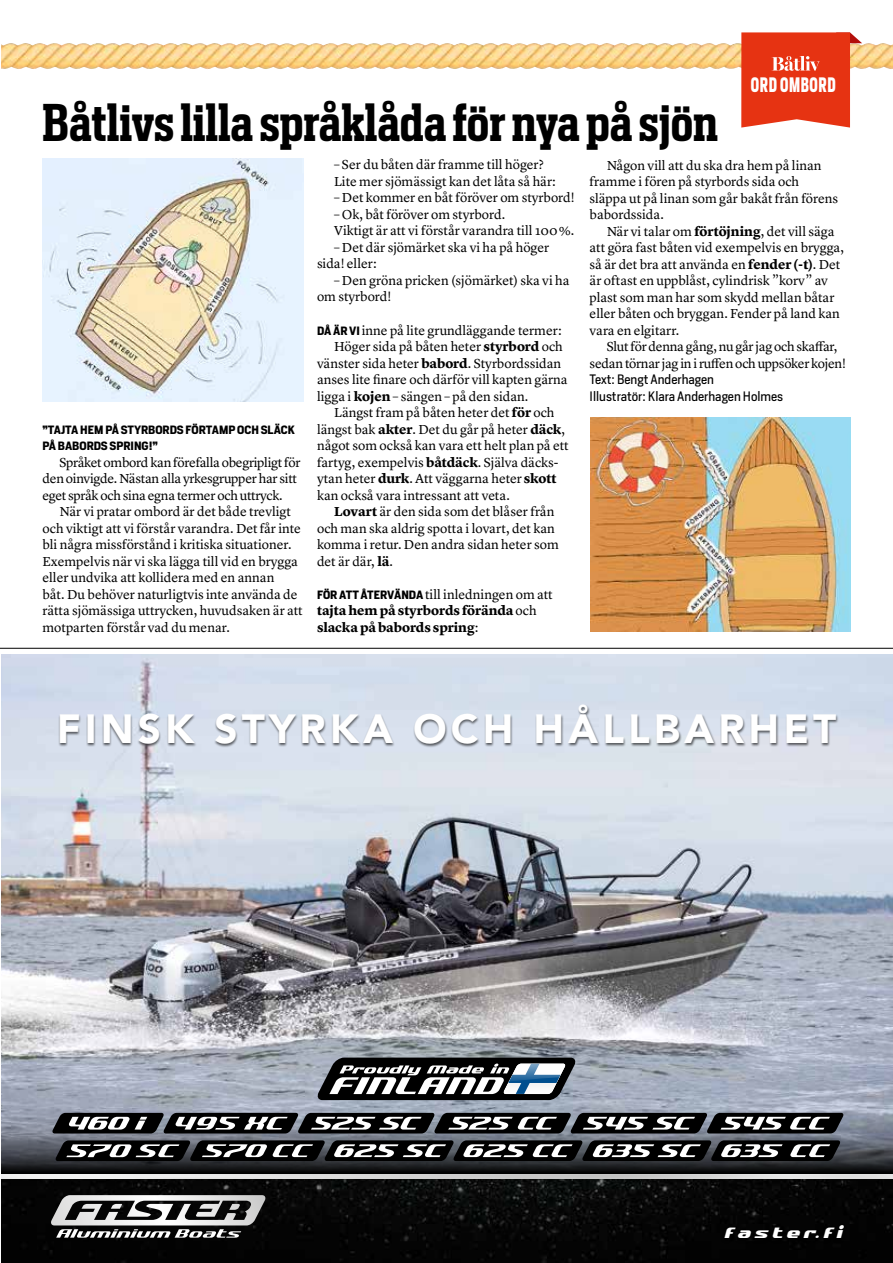
<style>
.page{position:relative;width:893px;height:1263px;background:#fff}
.page>*{position:absolute;margin:0;border:0;box-sizing:border-box;transform-origin:0 0}
.t1{font:600 49.5px "Heron Serif Cond";color:#000}
.t2{font:900 40.5px "Avenir LT Std";letter-spacing:.1em;color:#fff}
.t3{font:500 27px "Avenir LT Std";letter-spacing:.025em;color:#000}
.t4{font:700 19.5px "Heron Sans Cond";letter-spacing:.04em;color:#fff;scale:.77 1}
.t5{font:italic 700 18px "SF Quartzite";letter-spacing:.2em;color:#fff}
.t6{font:13.5px/16.5px "Lyon Text";color:#000}
.t7{font:13.5px/16.5px "Lyon Text";letter-spacing:-.02em;color:#000}
.t8{font:700 13.5px/16.5px "Lyon Text";letter-spacing:-.005em;color:#000}
.t9{font:12.75px/16.5px "Heron Sans";color:#000}
.t10{font:700 11.25px/16.5px "Heron Sans";color:#000}
.s1{font-family:"Heron Sans";font-weight:700;font-size:11.25px}
.s2{font-weight:700}
.s3{font-family:"Heron Sans";font-size:11.25px}
.s4{font-weight:400}
</style>
<div class="page">
<hr style="left:0;top:648px;width:893px;height:1px;background:#000">
<img style="left:1px;top:43px;width:401px;height:26px">
<img style="left:43px;top:158px;width:260px;height:243px">
<img style="left:590px;top:417px;width:261px;height:215px">
<svg style="left:741px;top:32px;width:121px;height:96px;background:#e95336"></svg>
<img style="left:1px;top:1186px;width:892px;height:77px">
<div style="left:1px;top:1166px;width:892px;height:20px;background:#000;opacity:.75"></div>
<img style="left:1px;top:655px;width:892px;height:523px">
<svg style="left:1px;top:1099px;width:892px;height:75px;background:#656a75"></svg>
<svg style="left:55px;top:1140px;width:786px;height:21px"></svg>
<svg style="left:52px;top:1113px;width:792px;height:20px"></svg>
<svg style="left:51px;top:1195px;width:214px;height:42px"></svg>
<div style="left:720px;top:1224px;width:127px;height:20px;background:#000"></div>
<div style="left:58px;top:704px;width:780px;height:44px;background:#000;opacity:.6"></div>
<svg style="left:318px;top:1057px;width:257px;height:43px"></svg>
<h1 class="t1" style="left:43px;top:91px;width:677px">Båtlivs lilla språklåda för nya på sjön</h1>
<h3 class="t4" style="left:751px;top:72px;width:111px">ORD OMBORD</h3>
<p class="t10" style="left:43px;top:421px;width:254px">”TAJTA HEM PÅ STYRBORDS FÖRTAMP OCH SLÄCK<br>PÅ BABORDS SPRING!”</p>
<p class="t7" style="left:43px;top:453px;width:260px;text-indent:17px">Språket ombord kan förefalla obegripligt för den oinvigde. Nästan alla yrkesgrupper har sitt eget språk och sina egna termer och uttryck.</p>
<p class="t6" style="left:43px;top:502px;width:262px;text-indent:17px">När vi pratar ombord är det både trevligt och viktigt att vi förstår varandra. Det får inte bli några missförstånd i kritiska situationer.<br>Exempelvis när vi ska lägga till vid en brygga eller undvika att kollidera med en annan<br>båt. Du behöver naturligtvis inte använda de rätta sjömässiga uttrycken, huvudsaken är att motparten förstår vad du menar.</p>
<h3 class="t3" style="left:0;top:564px;width:170px">Båtliv 3/2022</h3>
<p class="t6" style="left:334px;top:156px;width:223px">– Ser du båten där framme till höger?<br>Lite mer sjömässigt kan det låta så här:</p>
<p class="t6" style="left:334px;top:189px;width:242px">– Det kommer en båt föröver om styrbord!</p>
<p class="t6" style="left:334px;top:205px;width:242px">– Ok, båt föröver om styrbord.<br>Viktigt är att vi förstår varandra till 100 %.</p>
<p class="t6" style="left:317px;top:238px;width:234px;text-indent:17px">– Det där sjömärket ska vi ha på höger sida! eller:</p>
<p class="t6" style="left:317px;top:271px;width:254px;text-indent:17px">– Den gröna pricken (sjömärket) ska vi ha om styrbord!</p>
<p class="t6" style="left:317px;top:321px;width:246px"><span class="s1">DÅ ÄR VI</span> inne på lite grundläggande termer:</p>
<p class="t6" style="left:334px;top:337px;width:230px">Höger sida på båten heter <span class="s2">styrbord</span> och</p>
<p class="t6" style="left:317px;top:354px;width:246px">vänster sida heter <span class="s2">babord</span>. Styrbordssidan</p>
<p class="t6" style="left:317px;top:370px;width:252px">anses lite finare och därför vill kapten gärna</p>
<p class="t6" style="left:317px;top:387px;width:213px">ligga i <span class="s2">kojen</span> – sängen – på den sidan.</p>
<p class="t6" style="left:334px;top:403px;width:222px">Längst fram på båten heter det <span class="s2">för</span> och</p>
<p class="t6" style="left:317px;top:420px;width:250px">längst bak <span class="s2">akter</span>. Det du går på heter <span class="s2">däck</span>,</p>
<p class="t6" style="left:317px;top:436px;width:253px">något som också kan vara ett helt plan på ett</p>
<p class="t6" style="left:317px;top:453px;width:243px">fartyg, exempelvis <span class="s2">båtdäck</span>. Själva däcks-</p>
<p class="t6" style="left:317px;top:469px;width:241px">ytan heter <span class="s2">durk</span>. Att väggarna heter <span class="s2">skott</span></p>
<p class="t6" style="left:317px;top:486px;width:194px">kan också vara intressant att veta.</p>
<p class="t6" style="left:334px;top:502px;width:222px"><span class="s2">Lovart</span> är den sida som det blåser från</p>
<p class="t6" style="left:317px;top:519px;width:239px">och man ska aldrig spotta i lovart, det kan</p>
<p class="t6" style="left:317px;top:535px;width:243px">komma i retur. Den andra sidan heter som</p>
<p class="t6" style="left:317px;top:552px;width:77px">det är där, <span class="s2">lä</span>.</p>
<p class="t8" style="left:317px;top:585px;width:237px"><span class="s3">FÖR ATT ÅTERVÄNDA</span> <span class="s4">till inledningen om att </span>tajta hem på styrbords förända <span class="s4">och </span>slacka på babords spring<span class="s4">:</span></p>
<p class="t6" style="left:590px;top:156px;width:250px;text-indent:17px">Någon vill att du ska dra hem på linan framme i fören på styrbords sida och släppa ut på linan som går bakåt från förens babordssida.</p>
<p class="t6" style="left:590px;top:222px;width:256px;text-indent:17px">När vi talar om <span class="s2">förtöjning</span>, det vill säga att göra fast båten vid exempelvis en brygga, så är det bra att använda en <span class="s2">fender (-t)</span>. Det är oftast en uppblåst, cylindrisk ”korv” av plast som man har som skydd mellan båtar eller båten och bryggan. Fender på land kan vara en elgitarr.</p>
<p class="t7" style="left:590px;top:337px;width:258px;text-indent:17px">Slut för denna gång, nu går jag och skaffar, sedan törnar jag in i ruffen och uppsöker kojen!</p>
<p class="t9" style="left:590px;top:371px;width:195px">Text: Bengt Anderhagen<br>Illustratör: Klara Anderhagen Holmes</p>
<h2 class="t2" style="left:57px;top:704px;width:781px">FINSK STYRKA OCH HÅLLBARHET</h2>
<h3 class="t5" style="left:724px;top:1224px;width:120px">faster.fi</h3>
</div>
